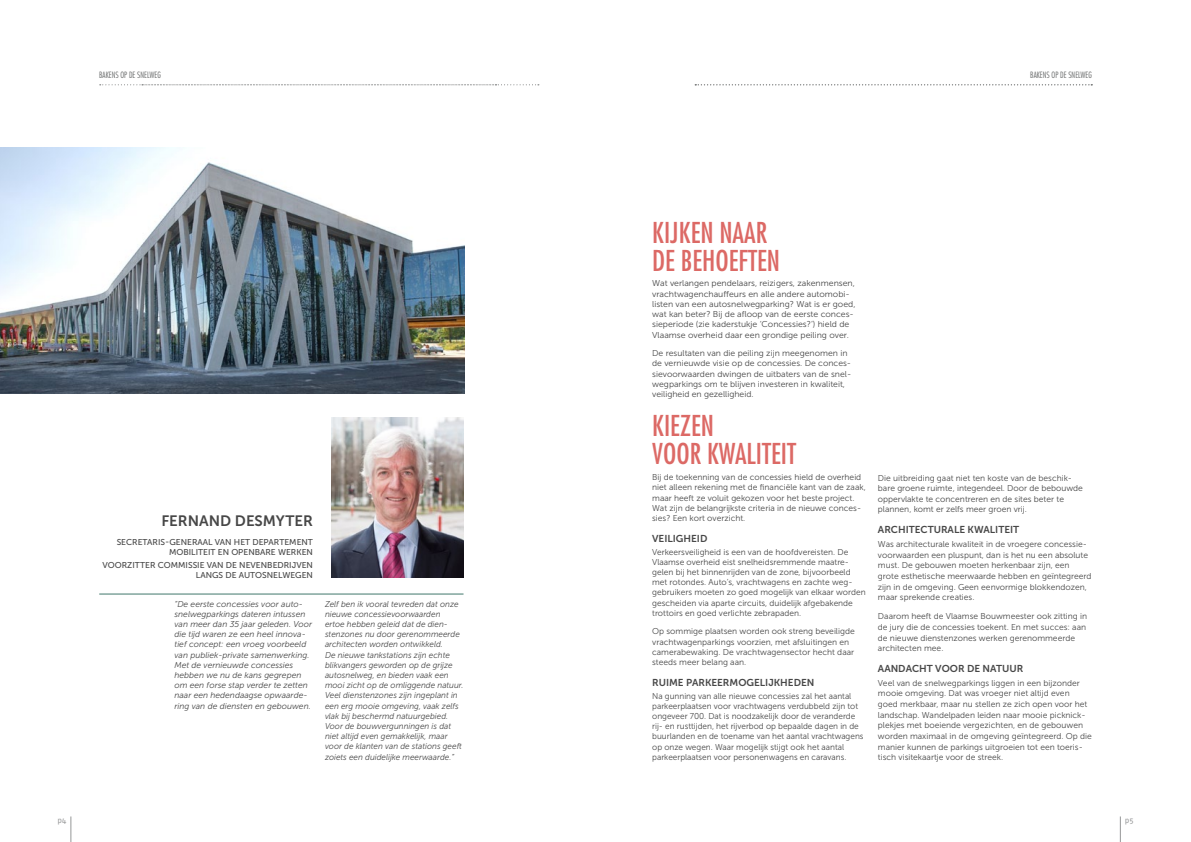
<style>
.page{position:relative;width:1191px;height:842px;background:#fff}
.page>*{position:absolute;margin:0;border:0;box-sizing:border-box;transform-origin:0 0}
.t1{font:condensed 28px/28px "Futura";color:#dc6965}
.t2{font:15px "Museo Sans 700";color:#474747}
.t3{font:10px "Museo Sans 700";color:#474747}
.t4{font:8.5px/10.2px "Museo Sans 300";color:#474747}
.t5{font:italic 8.5px/10.2px "Museo Sans 300";color:#474747;scale:.96 1}
.t6{font:italic 8.5px/10.2px "Museo Sans 300";color:#474747}
.t7{font:8.5px/10.2px "Museo Sans 500";color:#474747;text-align:right}
.t8{font:300 condensed 8.5px "Futura";color:#6a6c6c}
.t9{font:8px "Fago OT";color:#969798}
</style>
<div class="page">
<img style="left:0;top:147px;width:465px;height:246px">
<img style="left:331px;top:417px;width:132px;height:161px">
<hr style="left:99px;top:594px;width:364px;height:1px;background:#40776b">
<svg style="left:1120px;top:816px;width:1px;height:26px"></svg>
<svg style="left:71px;top:816px;width:1px;height:26px"></svg>
<svg style="left:100px;top:84px;width:439px;height:1px"></svg>
<svg style="left:695px;top:84px;width:397px;height:1px"></svg>
<p class="t8" style="left:99px;top:69px;width:63px">BAKENS OP DE SNELWEG</p>
<p class="t8" style="left:1030px;top:69px;width:63px">BAKENS OP DE SNELWEG</p>
<h2 class="t2" style="left:161px;top:512px;width:153px">FERNAND DESMYTER</h2>
<p class="t7" style="left:117px;top:536px;width:198px">SECRETARIS-GENERAAL VAN HET DEPARTEMENT<br>MOBILITEIT EN OPENBARE WERKEN</p>
<p class="t7" style="left:103px;top:560px;width:212px">VOORZITTER COMMISSIE VAN DE N EVENBEDRIJVEN<br>LANGS DE AUTOSNELWEGEN</p>
<p class="t6" style="left:174px;top:599px;width:139px">“De eerste concessies voor auto&shy;snelwegparkings dateren intussen van meer dan 35 jaar geleden. Voor die tijd waren ze een heel innova&shy;tief concept: een vroeg voorbeeld van publiek-private samenwerking.<br>Met de vernieuwde concessies hebben we nu de kans gegrepen om een forse stap verder te zetten naar een hedendaagse opwaarde&shy;ring van de diensten en gebouwen.</p>
<p class="t5" style="left:325px;top:599px;width:146px">Zelf ben ik vooral tevreden dat onze nieuwe concessievoorwaarden<br>ertoe hebben geleid dat de dien&shy;stenzones nu door gerenommeerde architecten worden ontwikkeld.<br>De nieuwe tankstations zijn echte blikvangers geworden op de grijze autosnelweg, en bieden vaak een mooi zicht op de omliggende natuur.<br>Veel dienstenzones zijn ingeplant in een erg mooie omgeving, vaak zelfs vlak bij beschermd natuurgebied.<br>Voor de bouwvergunningen is dat niet altijd even gemakkelijk, maar voor de klanten van de stations geeft zoiets een duidelijke meerwaarde.”</p>
<h1 class="t1" style="left:652px;top:218px;width:129px">KIJKEN NAAR<br>DE BEHOEFTEN</h1>
<p class="t4" style="left:652px;top:279px;width:205px">Wat verlangen pendelaars, reizigers, zakenmensen, vrachtwagenchauffeurs en alle andere automobi&shy;listen van een autosnelwegparking? Wat is er goed, wat kan beter? Bij de afloop van de eerste conces&shy;sieperiode (zie kaderstukje ‘Concessies?’) hield de Vlaamse overheid daar een grondige peiling over.</p>
<p class="t4" style="left:652px;top:348px;width:201px">De resultaten van die peiling zijn meegenomen in de vernieuwde visie op de concessies. De conces&shy;sievoorwaarden dwingen de uitbaters van de snel&shy;wegparkings om te blijven investeren in kwaliteit, veiligheid en gezelligheid.</p>
<h1 class="t1" style="left:652px;top:411px;width:145px">KIEZEN<br>VOOR KWALITEIT</h1>
<p class="t4" style="left:652px;top:472px;width:215px">Bij de toekenning van de concessies hield de overheid niet alleen rekening met de financiële kant van de zaak, maar heeft ze voluit gekozen voor het beste project.<br>Wat zijn de belangrijkste criteria in de nieuwe conces&shy;sies? Een kort overzicht.</p>
<p class="t3" style="left:652px;top:532px;width:57px">VEILIGH EID</p>
<p class="t4" style="left:652px;top:547px;width:215px">Verkeersveiligheid is een van de hoofdvereisten. De Vlaamse overheid eist snelheidsremmende maatre&shy;gelen bij het binnenrijden van de zone, bijvoorbeeld met rotondes. Auto’s, vrachtwagens en zachte weg&shy;gebruikers moeten zo goed mogelijk van elkaar worden gescheiden via aparte circuits, duidelijk afgebakende trottoirs en goed verlichte zebrapaden.</p>
<p class="t4" style="left:652px;top:626px;width:204px">Op sommige plaatsen worden ook streng beveiligde vrachtwagenparkings voorzien, met afsluitingen en camerabewaking. De vrachtwagensector hecht daar steeds meer belang aan.</p>
<p class="t3" style="left:652px;top:676px;width:164px">RUIME PARKEERMOGELIJKH EDEN</p>
<p class="t4" style="left:652px;top:691px;width:213px">Na gunning van alle nieuwe concessies zal het aantal parkeerplaatsen voor vrachtwagens verdubbeld zijn tot ongeveer 700. Dat is noodzakelijk door de veranderde rij- en rusttijden, het rijverbod op bepaalde dagen in de buurlanden en de toename van het aantal vrachtwagens op onze wegen. Waar mogelijk stijgt ook het aantal parkeerplaatsen voor personenwagens en caravans.</p>
<p class="t4" style="left:878px;top:472px;width:206px;line-height:10.7px">Die uitbreiding gaat niet ten koste van de beschik&shy;bare groene ruimte, integendeel. Door de bebouwde oppervlakte te concentreren en de sites beter te plannen, komt er zelfs meer groen vrij.</p>
<p class="t3" style="left:878px;top:524px;width:143px">ARCH ITECTURALE KWALITEIT</p>
<p class="t4" style="left:878px;top:539px;width:215px;line-height:10.7px">Was architecturale kwaliteit in de vroegere concessie&shy;voorwaarden een pluspunt, dan is het nu een absolute must. De gebouwen moeten herkenbaar zijn, een grote esthetische meerwaarde hebben en geïntegreerd zijn in de omgeving. Geen eenvormige blokkendozen, maar sprekende creaties.</p>
<p class="t4" style="left:878px;top:611px;width:211px;line-height:10.7px">Daarom heeft de Vlaamse Bouwmeester ook zitting in de jury die de concessies toekent. En met succes: aan de nieuwe dienstenzones werken gerenommeerde architecten mee.</p>
<p class="t3" style="left:878px;top:663px;width:147px">AANDACHT VOOR DE NATUUR</p>
<p class="t4" style="left:878px;top:677px;width:215px;line-height:10.7px">Veel van de snelwegparkings liggen in een bijzonder mooie omgeving. Dat was vroeger niet altijd even goed merkbaar, maar nu stellen ze zich open voor het landschap. Wandelpaden leiden naar mooie picknick&shy;plekjes met boeiende vergezichten, en de gebouwen worden maximaal in de omgeving geïntegreerd. Op die manier kunnen de parkings uitgroeien tot een toeris&shy;tisch visitekaartje voor de streek.</p>
<p class="t9" style="left:58px;top:815px;width:10px">p4</p>
<p class="t9" style="left:1124px;top:815px;width:10px">p5</p>
</div>
